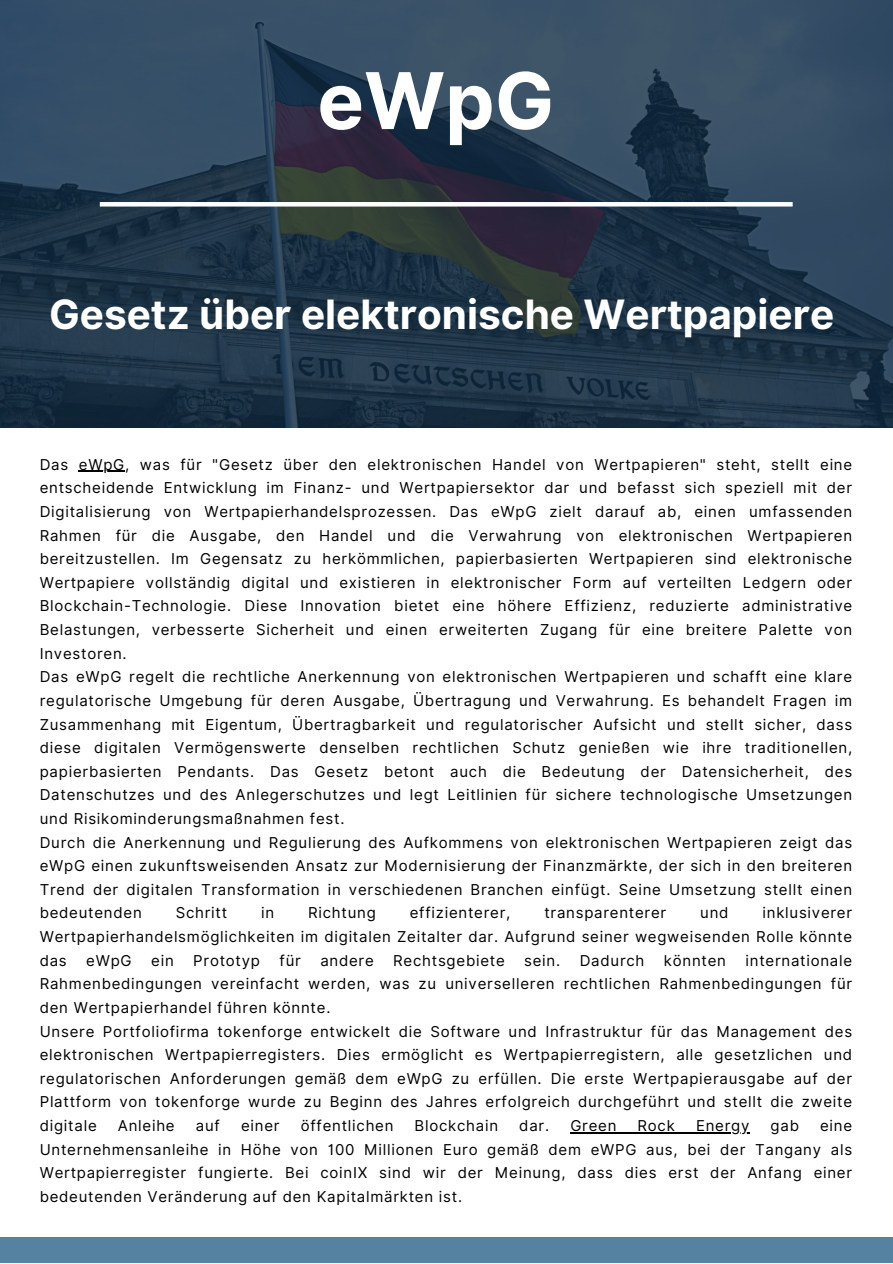
<style>
.page{position:relative;width:893px;height:1264px;background:#fff}
.page>*{position:absolute;margin:0;border:0;box-sizing:border-box;transform-origin:0 0}
.t1{font:700 78.3px "Inter";color:#fff}
.t2{font:700 40.5px "Inter";color:#fff}
.t3{font:15px/23.5px "Inter";letter-spacing:.05em;color:#000;text-align:justify}
</style>
<div class="page">
<svg style="left:0;top:0;width:892px;height:428px;background:#283d50"></svg>
<div style="left:0;top:1236px;width:892px;height:26px;background:#5582a1"></div>
<hr style="left:100px;top:202px;width:692px;height:4px;background:#fff">
<hr style="left:79px;top:471px;width:46px;height:1px;background:#000">
<hr style="left:570px;top:1132px;width:180px;height:1px;background:#000">
<p class="t1" style="left:317px;top:54px;width:238px">eWpG</p>
<p class="t2" style="left:49px;top:290px;width:786px">Gesetz über elektronische Wertpapiere</p>
<p class="t3" style="left:40px;top:452px;width:813px">Das eWpG, was für "Gesetz über den elektronischen Handel von Wertpapieren" steht, stellt eine entscheidende Entwicklung im Finanz- und Wertpapiersektor dar und befasst sich speziell mit der Digitalisierung von Wertpapierhandelsprozessen. Das eWpG zielt darauf ab, einen umfassenden Rahmen für die Ausgabe, den Handel und die Verwahrung von elektronischen Wertpapieren bereitzustellen. Im Gegensatz zu herkömmlichen, papierbasierten Wertpapieren sind elektronische Wertpapiere vollständig digital und existieren in elektronischer Form auf verteilten Ledgern oder Blockchain-Technologie. Diese Innovation bietet eine höhere Effizienz, reduzierte administrative Belastungen, verbesserte Sicherheit und einen erweiterten Zugang für eine breitere Palette von Investoren.</p>
<p class="t3" style="left:40px;top:665px;width:813px">Das eWpG regelt die rechtliche Anerkennung von elektronischen Wertpapieren und schafft eine klare regulatorische Umgebung für deren Ausgabe, Übertragung und Verwahrung. Es behandelt Fragen im Zusammenhang mit Eigentum, Übertragbarkeit und regulatorischer Aufsicht und stellt sicher, dass diese digitalen Vermögenswerte denselben rechtlichen Schutz genießen wie ihre traditionellen, papierbasierten Pendants. Das Gesetz betont auch die Bedeutung der Datensicherheit, des Datenschutzes und des Anlegerschutzes und legt Leitlinien für sichere technologische Umsetzungen und Risikominderungsmaßnahmen fest.</p>
<p class="t3" style="left:40px;top:830px;width:813px">Durch die Anerkennung und Regulierung des Aufkommens von elektronischen Wertpapieren zeigt das eWpG einen zukunftsweisenden Ansatz zur Modernisierung der Finanzmärkte, der sich in den breiteren Trend der digitalen Transformation in verschiedenen Branchen einfügt. Seine Umsetzung stellt einen bedeutenden</p>
<p class="t3" style="left:176px;top:901px;width:53px">Schritt</p>
<p class="t3" style="left:261px;top:901px;width:15px">in</p>
<p class="t3" style="left:308px;top:901px;width:69px">Richtung</p>
<p class="t3" style="left:410px;top:901px;width:102px">effizienterer,</p>
<p class="t3" style="left:544px;top:901px;width:123px">transparenterer</p>
<p class="t3" style="left:700px;top:901px;width:30px">und</p>
<p class="t3" style="left:40px;top:901px;width:813px;text-indent:722px">inklusiverer Wertpapierhandelsmöglichkeiten im digitalen Zeitalter dar. Aufgrund seiner wegweisenden Rolle könnte das</p>
<p class="t3" style="left:86px;top:948px;width:47px">eWpG</p>
<p class="t3" style="left:151px;top:948px;width:24px">ein</p>
<p class="t3" style="left:193px;top:948px;width:68px">Prototyp</p>
<p class="t3" style="left:279px;top:948px;width:23px">für</p>
<p class="t3" style="left:320px;top:948px;width:55px">andere</p>
<p class="t3" style="left:393px;top:948px;width:113px">Rechtsgebiete</p>
<p class="t3" style="left:524px;top:948px;width:37px">sein.</p>
<p class="t3" style="left:579px;top:948px;width:66px">Dadurch</p>
<p class="t3" style="left:664px;top:948px;width:64px">könnten</p>
<p class="t3" style="left:40px;top:948px;width:813px;text-indent:705px">internationale Rahmenbedingungen vereinfacht werden, was zu universelleren rechtlichen Rahmenbedingungen für den Wertpapierhandel führen könnte.</p>
<p class="t3" style="left:40px;top:1019px;width:813px">Unsere Portfoliofirma tokenforge entwickelt die Software und Infrastruktur für das Management des elektronischen Wertpapierregisters. Dies ermöglicht es Wertpapierregistern, alle gesetzlichen und regulatorischen Anforderungen gemäß dem eWpG zu erfüllen. Die erste Wertpapierausgabe auf der Plattform von tokenforge wurde zu Beginn des Jahres erfolgreich durchgeführt und stellt die zweite digitale</p>
<p class="t3" style="left:118px;top:1113px;width:58px">Anleihe</p>
<p class="t3" style="left:196px;top:1113px;width:26px">auf</p>
<p class="t3" style="left:241px;top:1113px;width:40px">einer</p>
<p class="t3" style="left:301px;top:1113px;width:94px">öffentlichen</p>
<p class="t3" style="left:414px;top:1113px;width:85px">Blockchain</p>
<p class="t3" style="left:519px;top:1113px;width:31px">dar.</p>
<p class="t3" style="left:570px;top:1113px;width:48px">Green</p>
<p class="t3" style="left:637px;top:1113px;width:39px">Rock</p>
<p class="t3" style="left:696px;top:1113px;width:55px">Energy</p>
<p class="t3" style="left:770px;top:1113px;width:30px">gab</p>
<p class="t3" style="left:40px;top:1113px;width:813px;text-indent:780px">eine Unternehmensanleihe in Höhe von 100 Millionen Euro gemäß dem eWPG aus, bei der Tangany als Wertpapierregister fungierte. Bei coinIX sind wir der Meinung, dass dies erst der Anfang einer bedeutenden Veränderung auf den Kapitalmärkten ist.</p>
</div>
